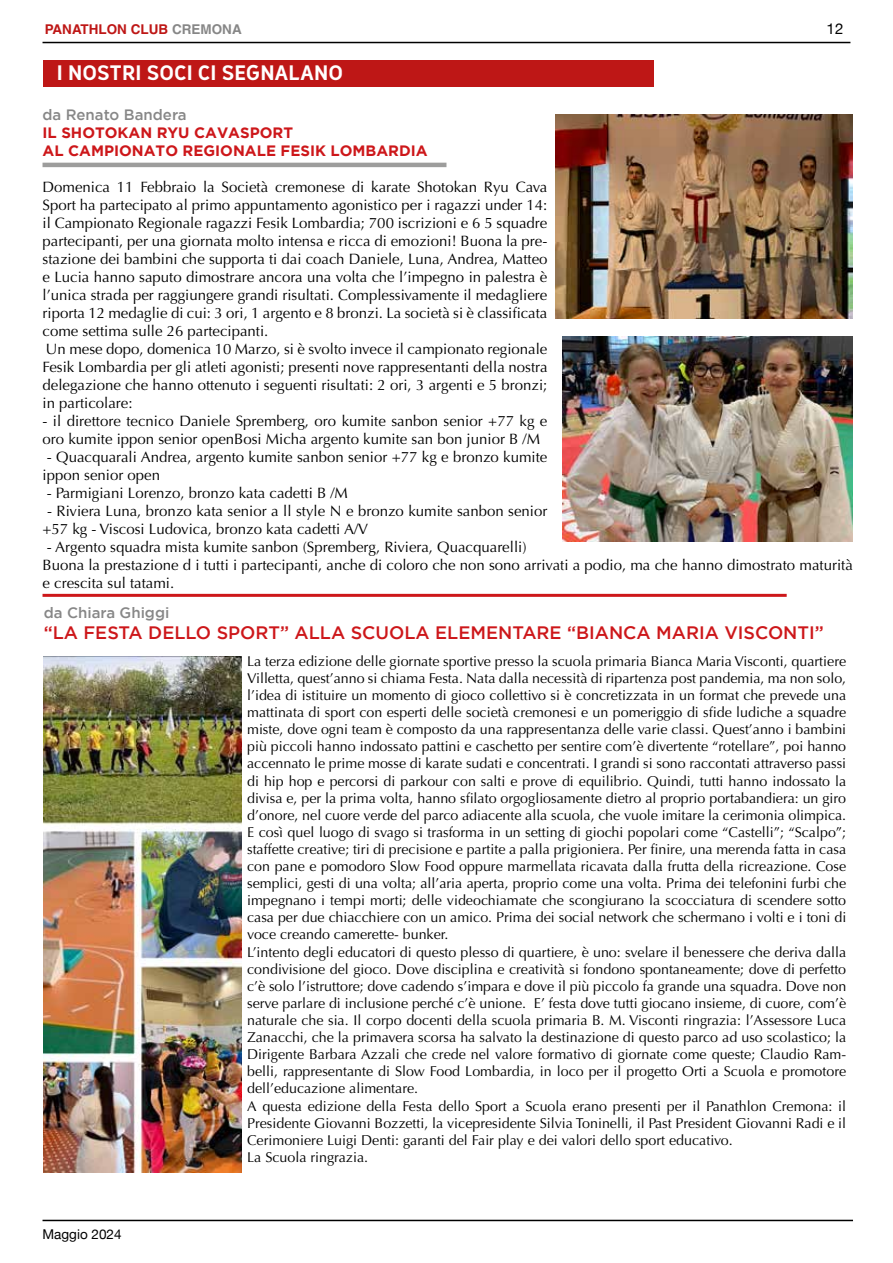
<style>
.page{position:relative;width:893px;height:1263px;background:#fff}
.page>*{position:absolute;margin:0;border:0;box-sizing:border-box;transform-origin:0 0}
.t1{font:700 19.5px "Oceania";color:#fff}
.t2{font:500 18px "Gotham";color:#cd171a}
.t3{font:15px/18px "Optima";color:#000}
.t4{font:700 15px/18px "Gotham";color:#cd171a}
.t5{font:500 15px "Gotham";color:#878787}
.t6{font:15px "Helvetica Neue";color:#000}
.t7{font:14.25px/17.1px "Optima";color:#000}
.t8{font:700 13.5px "Helvetica";color:#be1716}
.t9{font:13.5px "Helvetica Neue";color:#000}
.s1{color:#878787}
</style>
<div class="page">
<hr style="left:43px;top:1220px;width:810px;height:1px;background:#000">
<div style="left:43px;top:60px;width:611px;height:26px;background:#be1716"></div>
<hr style="left:43px;top:163px;width:403px;height:4px;background:#9d9d9c">
<img style="left:556px;top:115px;width:297px;height:204px">
<img style="left:562px;top:337px;width:291px;height:204px">
<hr style="left:43px;top:594px;width:744px;height:3px;background:#cd171a">
<img style="left:44px;top:657px;width:198px;height:516px">
<hr style="left:43px;top:42px;width:807px;height:1px;background:#000">
<p class="t8" style="left:45px;top:21px;width:198px">PANATHLON CLUB <span class="s1">CREMONA</span></p>
<p class="t6" style="left:827px;top:18px;width:18px">12</p>
<h1 class="t1" style="left:57px;top:61px;width:288px">I NOSTRI SOCI CI SEGNALANO</h1>
<p class="t5" style="left:43px;top:106px;width:146px">da Renato Bandera</p>
<p class="t4" style="left:43px;top:124px;width:387px">IL SHOTOKAN RYU CAVASPORT<br>AL CAMPIONATO REGIONALE FESIK LOMBARDIA</p>
<p class="t3" style="left:43px;top:178px;width:506px">Domenica 11 Febbraio la Società cremonese di karate Shotokan Ryu Cava Sport ha partecipato al primo appuntamento agonistico per i ragazzi under 14: il Campionato Regionale ragazzi Fesik Lombardia; 700 iscrizioni e 6 5 squadre partecipanti, per una giornata molto intensa e ricca di emozioni! Buona la pre&shy;stazione dei bambini che supporta ti dai coach Daniele, Luna, Andrea, Matteo e Lucia hanno saputo dimostrare ancora una volta che l’impegno in palestra è l’unica strada per raggiungere grandi risultati. Complessivamente il medagliere riporta 12 medaglie di cui: 3 ori, 1 argento e 8 bronzi. La società si è classificata come settima sulle 26 partecipanti.<br>Un mese dopo, domenica 10 Marzo, si è svolto invece il campionato regionale Fesik Lombardia per gli atleti agonisti; presenti nove rappresentanti della nostra delegazione che hanno ottenuto i seguenti risultati: 2 ori, 3 argenti e 5 bronzi; in particolare:</p>
<p class="t3" style="left:43px;top:412px;width:506px">- il direttore tecnico Daniele Spremberg, oro kumite sanbon senior +77 kg e oro kumite ippon senior openBosi Micha argento kumite san bon junior B /M</p>
<p class="t3" style="left:43px;top:448px;width:506px">- Quacquarali Andrea, argento kumite sanbon senior +77 kg e bronzo kumite ippon senior open</p>
<p class="t3" style="left:47px;top:484px;width:303px">- Parmigiani Lorenzo, bronzo kata cadetti B /M</p>
<p class="t3" style="left:43px;top:502px;width:506px;text-indent:5px">- Riviera Luna, bronzo kata senior a ll style N e bronzo kumite sanbon senior +57 kg - Viscosi Ludovica, bronzo kata cadetti A/V</p>
<p class="t3" style="left:43px;top:538px;width:812px">- Argento squadra mista kumite sanbon (Spremberg, Riviera, Quacquarelli)<br>Buona la prestazione d i tutti i partecipanti, anche di coloro che non sono arrivati a podio, ma che hanno dimostrato maturità e crescita sul tatami.</p>
<p class="t5" style="left:44px;top:604px;width:127px">da Chiara Ghiggi</p>
<p class="t2" style="left:44px;top:623px;width:782px">“LA FESTA DELLO SPORT” ALLA SCUOLA ELEMENTARE “BIANCA MARIA VISCONTI”</p>
<p class="t7" style="left:247px;top:653px;width:601px">La terza edizione delle giornate sportive presso la scuola primaria Bianca Maria Visconti, quartiere Villetta, quest’anno si chiama Festa. Nata dalla necessità di ripartenza post pandemia, ma non solo, l’idea di istituire un momento di gioco collettivo si è concretizzata in un format che prevede una mattinata di sport con esperti delle società cremonesi e un pomeriggio di sfide ludiche a squadre miste, dove ogni team è composto da una rappresentanza delle varie classi. Quest’anno i bambini più piccoli hanno indossato pattini e caschetto per sentire com’è divertente “rotellare”, poi hanno accennato le prime mosse di karate sudati e concentrati. I grandi si sono raccontati attraverso passi di hip hop e percorsi di parkour con salti e prove di equilibrio. Quindi, tutti hanno indossato la divisa e, per la prima volta, hanno sfilato orgogliosamente dietro al proprio portabandiera: un giro d’onore, nel cuore verde del parco adiacente alla scuola, che vuole imitare la cerimonia olimpica.<br>E così quel luogo di svago si trasforma in un setting di giochi popolari come “Castelli”; “Scalpo”; staffette creative; tiri di precisione e partite a palla prigioniera. Per finire, una merenda fatta in casa con pane e pomodoro Slow Food oppure marmellata ricavata dalla frutta della ricreazione. Cose semplici, gesti di una volta; all’aria aperta, proprio come una volta. Prima dei telefonini furbi che impegnano i tempi morti; delle videochiamate che scongiurano la scocciatura di scendere sotto casa per due chiacchiere con un amico. Prima dei social network che schermano i volti e i toni di voce creando camerette- bunker.<br>L’intento degli educatori di questo plesso di quartiere, è uno: svelare il benessere che deriva dalla condivisione del gioco. Dove disciplina e creatività si fondono spontaneamente; dove di perfetto c’è solo l’istruttore; dove cadendo s’impara e dove il più piccolo fa grande una squadra. Dove non serve parlare di inclusione perché c’è unione. E’ festa dove tutti giocano insieme, di cuore, com’è naturale che sia. Il corpo docenti della scuola primaria B. M. Visconti ringrazia: l’Assessore Luca Zanacchi, che la primavera scorsa ha salvato la destinazione di questo parco ad uso scolastico; la Dirigente Barbara Azzali che crede nel valore formativo di giornate come queste; Claudio Ram&shy;belli, rappresentante di Slow Food Lombardia, in loco per il progetto Orti a Scuola e promotore dell’educazione alimentare.<br>A questa edizione della Festa dello Sport a Scuola erano presenti per il Panathlon Cremona: il Presidente Giovanni Bozzetti, la vicepresidente Silvia Toninelli, il Past President Giovanni Radi e il Cerimoniere Luigi Denti: garanti del Fair play e dei valori dello sport educativo.<br>La Scuola ringrazia.</p>
<p class="t9" style="left:43px;top:1224px;width:81px">Maggio 2024</p>
</div>
